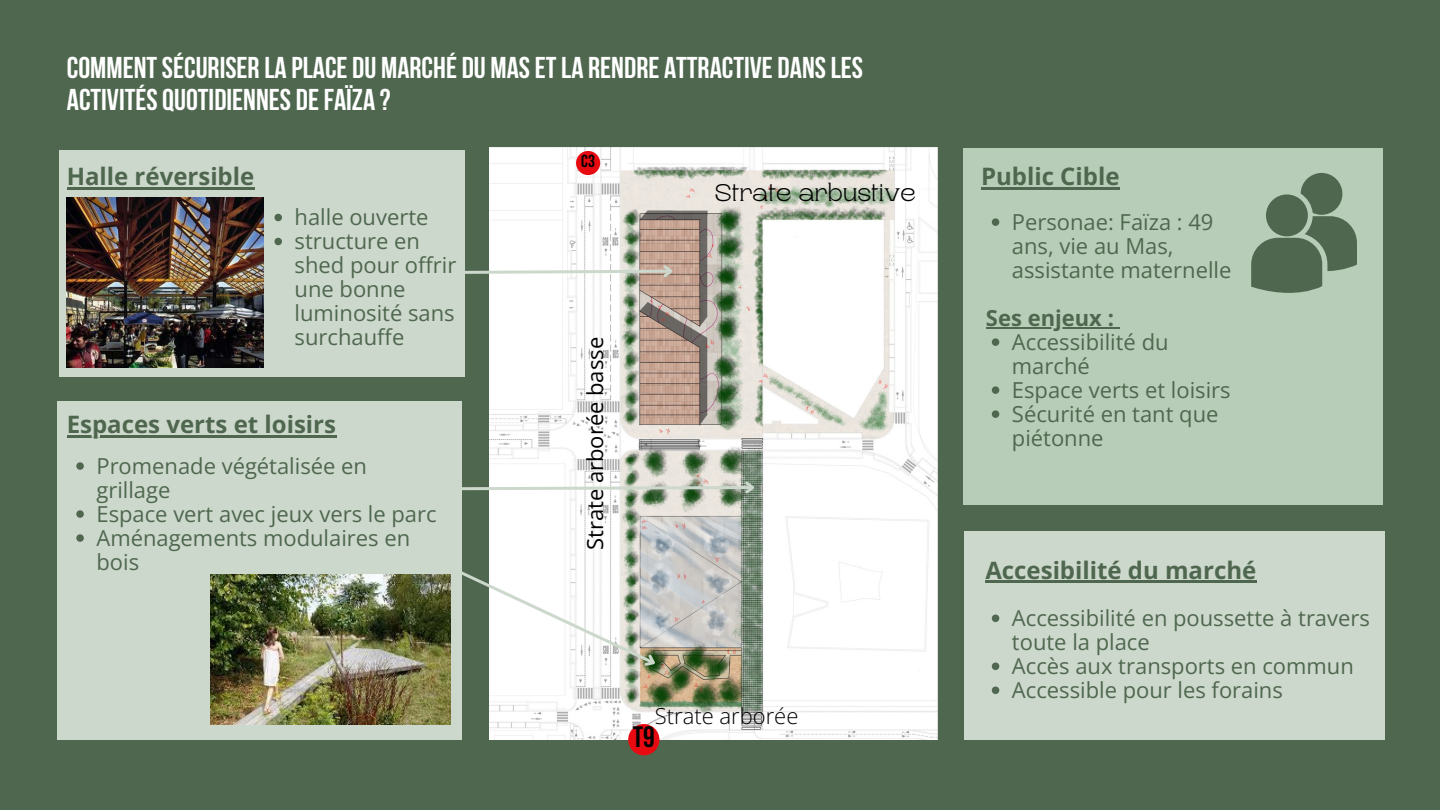
<style>
.page{position:relative;width:1440px;height:810px;background:#4f674f}
.page>*{position:absolute;margin:0;border:0;box-sizing:border-box;transform-origin:0 0}
.t1{font:700 30px/32.2px "Bebas Neue";color:#fff}
.t2{font:700 29.4px "Bebas Neue";color:#000}
.t3{font:700 24px "Open Sans";color:#4f674f}
.t4{font:300 24px "Rasputin";color:#000}
.t5{font:22px/24px "Open Sans";color:#4f674f}
.t6{font:22px "Open Sans";color:#000}
.t7{font:300 22px "Open Sans";color:#000}
.t8{font:700 17.4px "Bebas Neue";color:#000}
.s1{font-weight:700}
</style>
<div class="page">
<div style="left:58px;top:401px;width:404px;height:339px;background:#cdd8cd"></div>
<img style="left:211px;top:574px;width:239px;height:150px">
<img style="left:490px;top:148px;width:448px;height:591px">
<div style="left:576px;top:151px;width:24px;height:24px;background:#e80a11;border-radius:50%"></div>
<div style="left:628px;top:724px;width:31px;height:31px;background:#e80a11;border-radius:50%"></div>
<svg style="left:424px;top:553px;width:238px;height:120px"></svg>
<div style="left:59px;top:150px;width:405px;height:226px;background:#cdd8cd"></div>
<img style="left:67px;top:198px;width:196px;height:170px">
<svg style="left:464px;top:262px;width:212px;height:18px;background:#d5d5ce"></svg>
<svg style="left:76px;top:462px;width:8px;height:8px"></svg>
<svg style="left:76px;top:510px;width:8px;height:8px"></svg>
<svg style="left:76px;top:534px;width:8px;height:8px"></svg>
<div style="left:964px;top:532px;width:420px;height:208px;background:#cdd8cd"></div>
<svg style="left:462px;top:479px;width:296px;height:17px;background:#c8cfc5"></svg>
<div style="left:963px;top:148px;width:420px;height:356px;background:#b7cdb7"></div>
<svg style="left:1251px;top:173px;width:106px;height:120px"></svg>
<svg style="left:274px;top:214px;width:8px;height:7px"></svg>
<svg style="left:274px;top:238px;width:8px;height:7px"></svg>
<hr style="left:67px;top:435px;width:269px;height:2px;background:#4f674f">
<hr style="left:985px;top:581px;width:271px;height:2px;background:#4f674f">
<svg style="left:992px;top:615px;width:7px;height:7px"></svg>
<svg style="left:992px;top:663px;width:7px;height:7px"></svg>
<svg style="left:992px;top:687px;width:7px;height:7px"></svg>
<hr style="left:67px;top:187px;width:187px;height:2px;background:#4f674f">
<hr style="left:981px;top:187px;width:139px;height:2px;background:#4f674f">
<svg style="left:992px;top:218px;width:7px;height:8px"></svg>
<hr style="left:986px;top:327px;width:128px;height:2px;background:#4f674f">
<svg style="left:1114px;top:327px;width:6px;height:2px"></svg>
<svg style="left:992px;top:338px;width:7px;height:8px"></svg>
<svg style="left:992px;top:386px;width:7px;height:8px"></svg>
<svg style="left:992px;top:410px;width:7px;height:8px"></svg>
<h4 class="t1" style="left:67px;top:54px;width:798px">COMMENT SÉCURISER LA PLACE DU MARCHÉ DU MAS ET LA RENDRE ATTRACTIVE DANS LES<br>ACTIVITÉS QUOTIDIENNES DE FAÏZA ?</h4>
<h4 class="t8" style="left:581px;top:154px;width:15px">C3</h4>
<h3 class="t3" style="left:67px;top:160px;width:189px">Halle réversible</h3>
<h4 class="t3" style="left:981px;top:160px;width:140px">Public Cible</h4>
<h4 class="t5" style="left:1012px;top:209px;width:221px">Personae: Faïza : 49 ans, vie au Mas, assistante maternelle</h4>
<h4 class="t5" style="left:1012px;top:305px;width:158px;text-indent:-26px"><span class="s1">Ses enjeux :<br></span>Accessibilité du</h4>
<h4 class="t5" style="left:1012px;top:353px;width:220px">marché<br>Espace verts et loisirs</h4>
<h4 class="t5" style="left:1012px;top:401px;width:208px">Sécurité en tant que</h4>
<h4 class="t5" style="left:1012px;top:425px;width:93px">piétonne</h4>
<h4 class="t4" style="left:715px;top:180px;width:202px">Strate arbustive</h4>
<h3 class="t5" style="left:295px;top:204px;width:135px">halle ouverte</h3>
<h4 class="t5" style="left:295px;top:228px;width:163px">structure en shed pour offrir une bonne luminosité sans surchauffe</h4>
<h4 class="t6" style="left:580px;top:550px;width:215px;rotate:-90deg">Strate arborée basse</h4>
<h4 class="t3" style="left:67px;top:408px;width:271px">Espaces verts et loisirs</h4>
<h3 class="t5" style="left:96px;top:453px;width:272px">Promenade végétalisée en grillage</h3>
<p class="t5" style="left:96px;top:501px;width:342px">Espace vert avec jeux vers le parc</p>
<h4 class="t5" style="left:96px;top:525px;width:315px">Aménagements modulaires en bois</h4>
<h4 class="t3" style="left:985px;top:553px;width:272px">Accesibilité du marché</h4>
<p class="t5" style="left:1012px;top:605px;width:359px">Accessibilité en poussette à travers toute la place</p>
<h1 class="t5" style="left:1012px;top:653px;width:343px">Accès aux transports en commun</h1>
<h3 class="t5" style="left:1012px;top:677px;width:272px">Accessible pour les forains</h3>
<h4 class="t7" style="left:655px;top:700px;width:145px">Strate arborée</h4>
<p class="t2" style="left:633px;top:725px;width:24px">T9</p>
</div>
